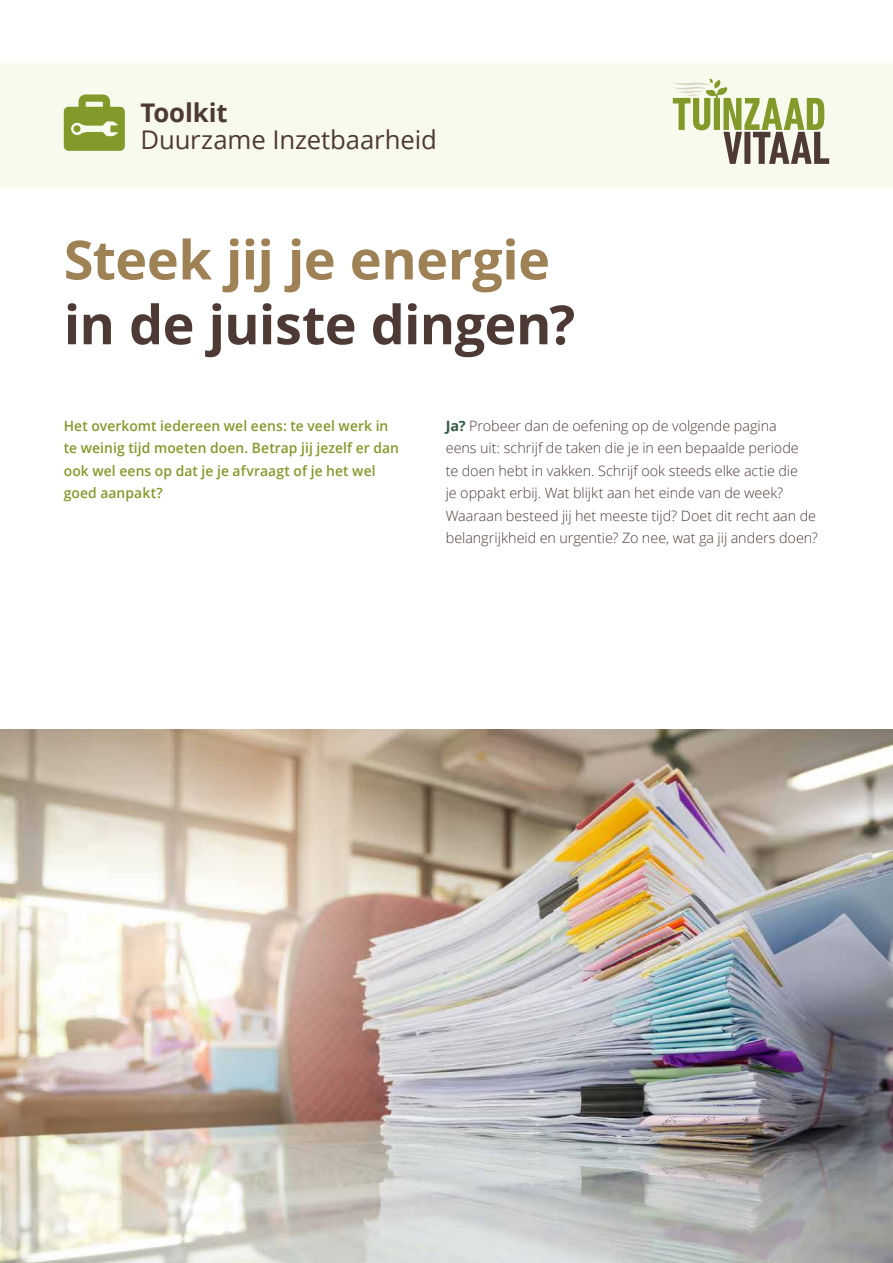
<style>
.page{position:relative;width:893px;height:1263px;background:#fff}
.page>*{position:absolute;margin:0;border:0;box-sizing:border-box;transform-origin:0 0}
.t1{font:700 54px "Open Sans";letter-spacing:-.01em;color:#9e8155}
.t2{font:700 54px "Open Sans";letter-spacing:-.015em;color:#4e3a34}
.t3{font:25.8px "Open Sans";letter-spacing:-.005em;color:#4e3a34}
.t4{font:700 25.8px "Open Sans";letter-spacing:-.005em;color:#4e3a34}
.t5{font:300 14.25px/22.5px "Open Sans";color:#4e3a34}
.t6{font:600 14.25px/22.5px "Open Sans";letter-spacing:.01em;color:#819a29}
.s1{font-weight:700;color:#325b45}
</style>
<div class="page">
<div style="left:0;top:64px;width:893px;height:124px;background:#f9faee"></div>
<svg style="left:673px;top:79px;width:156px;height:85px"></svg>
<svg style="left:64px;top:95px;width:61px;height:56px"></svg>
<img style="left:0;top:729px;width:893px;height:534px">
<h2 class="t4" style="left:140px;top:95px;width:89px">Toolkit</h2>
<h2 class="t3" style="left:140px;top:122px;width:298px">Duurzame Inzetbaarheid</h2>
<h1 class="t1" style="left:64px;top:222px;width:488px">Steek jij je energie</h1>
<h1 class="t2" style="left:64px;top:287px;width:513px">in de juiste dingen?</h1>
<p class="t6" style="left:64px;top:414px;width:337px">Het overkomt iedereen wel eens: te veel werk in te weinig tijd moeten doen. Betrap jij jezelf er dan ook wel eens op dat je je afvraagt of je het wel goed aanpakt?</p>
<p class="t5" style="left:446px;top:414px;width:374px"><span class="s1">Ja?</span> Probeer dan de oefening op de volgende pagina<br>eens uit: schrijf de taken die je in een bepaalde periode<br>te doen hebt in vakken. Schrijf ook steeds elke actie die<br>je oppakt erbij. Wat blijkt aan het einde van de week?<br>Waaraan besteed jij het meeste tijd? Doet dit recht aan de belangrijkheid en urgentie? Zo nee, wat ga jij anders doen?</p>
</div>
